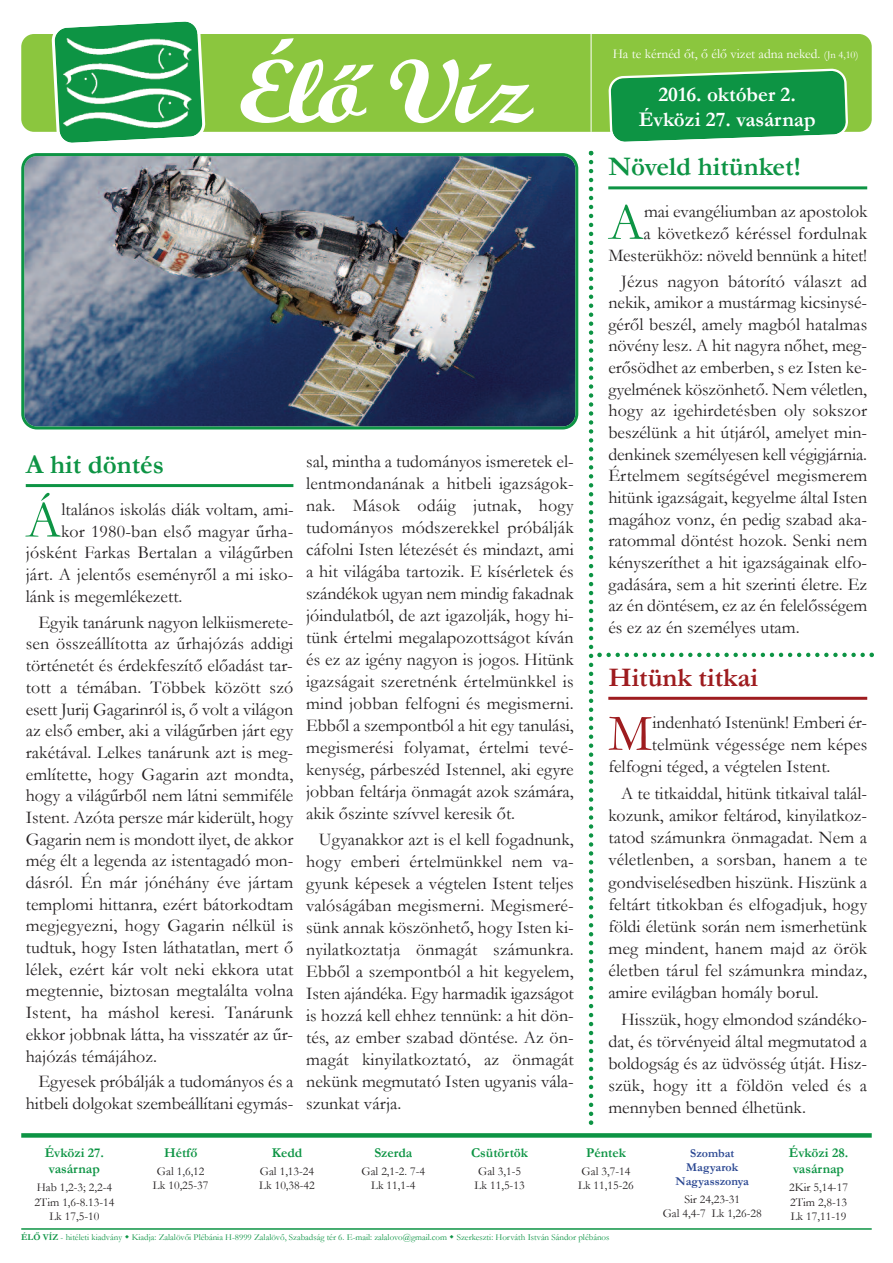
<style>
.page{position:relative;width:893px;height:1263px;background:#fff}
.page>*{position:absolute;margin:0;border:0;box-sizing:border-box;transform-origin:0 0}
.t1{font:90px "Wrexham Script";letter-spacing:-.05em;color:#fff;scale:1.2 1}
.t2{font:52.35px "Garamond";color:#0d9444}
.t3{font:52.35px "Garamond";color:#9e1c1f}
.t4{font:700 27px "Garamond";color:#0d9444}
.t5{font:700 27px "Garamond";color:#9e1c1f}
.t6{font:700 21px "Garamond";color:#fff}
.t7{font:18px/22px "Garamond";color:#231f20;text-align:justify}
.t8{font:700 13.5px/16.2px "Garamond";color:#0d9444;text-align:center}
.t9{font:13.5px "Garamond";color:#fff}
.t10{font:12px/14.4px "Garamond";color:#231f20;text-align:center}
.t11{font:700 12px/14.4px "Garamond";color:#2a4792;text-align:center}
.t12{font:9px "Garamond";color:#0d9444}
.s1{font-size:10.5px}
.s2{font-weight:700}
</style>
<div class="page">
<div style="left:21px;top:1133px;width:851px;height:5px;background:#0d9444"></div>
<hr style="left:21px;top:1228px;width:851px;height:2px;background:#0d9444">
<hr style="left:26px;top:484px;width:267px;height:3px;background:#0d9444">
<img style="left:21px;top:153px;width:557px;height:276px">
<div style="left:21px;top:34px;width:851px;height:98px;background:#8bc63e;border-radius:13px"></div>
<svg style="left:51px;top:21px;width:155px;height:122px"></svg>
<hr style="left:591px;top:30px;width:1px;height:102px;background:#fff">
<svg style="left:608px;top:68px;width:240px;height:74px;background:#2da255"></svg>
<img style="left:64px;top:38px;width:127px;height:90px">
<svg style="left:589px;top:151px;width:285px;height:974px"></svg>
<h1 class="t1" style="left:237px;top:59px;width:247px">Éloíí Víz</h1>
<h3 class="t4" style="left:26px;top:450px;width:140px">A hit döntés</h3>
<h2 class="t2" style="left:26px;top:491px;width:37px">Á</h2>
<p class="t7" style="left:62px;top:499px;width:234px">ltalános iskolás diák voltam, ami-</p>
<p class="t7" style="left:61px;top:520px;width:234px">kor 1980-ban első magyar űrha-</p>
<p class="t7" style="left:26px;top:542px;width:269px">jósként Farkas Bertalan a világűrben</p>
<p class="t7" style="left:26px;top:564px;width:269px">járt. A jelentős eseményről a mi isko-</p>
<p class="t7" style="left:26px;top:585px;width:158px">lánk is megemlékezett.</p>
<p class="t7" style="left:26px;top:611px;width:269px;text-indent:13px">Egyik tanárunk nagyon lelkiismerete&shy;sen összeállította az űrhajózás addigi történetét és érdekfeszítő előadást tar&shy;tott a témában. Többek között szó esett Jurij Gagarinról is, ő volt a világon az első ember, aki a világűrben járt egy rakétával. Lelkes tanárunk azt is meg&shy;említette, hogy Gagarin azt mondta, hogy a világűrből nem látni semmiféle Istent. Azóta persze már kiderült, hogy Gagarin nem is mondott ilyet, de akkor még élt a legenda az istentagadó mon&shy;dásról. Én már jónéhány éve jártam templomi hittanra, ezért bátorkodtam megjegyezni, hogy Gagarin nélkül is tudtuk, hogy Isten láthatatlan, mert ő lélek, ezért kár volt neki ekkora utat megtennie, biztosan megtalálta volna Istent, ha máshol keresi. Tanárunk ekkor jobbnak látta, ha visszatér az űr&shy;hajózás témájához.</p>
<p class="t7" style="left:26px;top:1071px;width:269px;text-align:right">Egyesek próbálják a tudományos és a hitbeli dolgokat szembeállítani egymás-</p>
<p class="t7" style="left:306px;top:451px;width:269px">sal, mintha a tudományos ismeretek el&shy;lentmondanának a hitbeli igazságok&shy;nak. Mások odáig jutnak, hogy tudományos módszerekkel próbálják cáfolni Isten létezését és mindazt, ami a hit világába tartozik. E kísérletek és szándékok ugyan nem mindig fakadnak jóindulatból, de azt igazolják, hogy hi&shy;tünk értelmi megalapozottságot kíván és ez az igény nagyon is jogos. Hitünk igazságait szeretnénk értelmünkkel is mind jobban felfogni és megismerni.<br>Ebből a szempontból a hit egy tanulási, megismerési folyamat, értelmi tevé&shy;kenység, párbeszéd Istennel, aki egyre jobban feltárja önmagát azok számára, akik őszinte szívvel keresik őt.</p>
<p class="t7" style="left:306px;top:829px;width:269px;text-indent:13px">Ugyanakkor azt is el kell fogadnunk, hogy emberi értelmünkkel nem va&shy;gyunk képesek a végtelen Istent teljes valóságában megismerni. Megismeré&shy;sünk annak köszönhető, hogy Isten ki&shy;nyilatkoztatja önmagát számunkra.<br>Ebből a szempontból a hit kegyelem, Isten ajándéka. Egy harmadik igazságot is hozzá kell ehhez tennünk: a hit dön&shy;tés, az ember szabad döntése. Az ön&shy;magát kinyilatkoztató, az önmagát nekünk megmutató Isten ugyanis vála&shy;szunkat várja.</p>
<p class="t9" style="left:613px;top:46px;width:247px">Ha te kérnéd őt, ő élő vizet adna neked. <span class="s1">(Jn 4,10)</span></p>
<p class="t6" style="left:658px;top:83px;width:139px">2016. október 2.</p>
<p class="t6" style="left:639px;top:108px;width:178px">Évközi 27. vasárnap</p>
<h3 class="t4" style="left:608px;top:152px;width:194px">Növeld hitünket!</h3>
<h2 class="t2" style="left:608px;top:194px;width:37px">A</h2>
<p class="t7" style="left:608px;top:201px;width:261px;line-height:21.6px;text-align:right">mai evangéliumban az apostolok<br>a következő kéréssel fordulnak<br>Mesterükhöz: növeld bennünk a hitet!</p>
<p class="t7" style="left:608px;top:270px;width:260px;line-height:21.6px;text-indent:13px">Jézus nagyon bátorító választ ad nekik, amikor a mustármag kicsinysé&shy;géről beszél, amely magból hatalmas növény lesz. A hit nagyra nőhet, meg&shy;erősödhet az emberben, s ez Isten ke&shy;gyelmének köszönhető. Nem véletlen, hogy az igehirdetésben oly sokszor beszélünk a hit útjáról, amelyet min&shy;denkinek személyesen kell végigjárnia.<br>Értelmem segítségével megismerem hitünk igazságait, kegyelme által Isten magához vonz, én pedig szabad aka&shy;ratommal döntést hozok. Senki nem kényszeríthet a hit igazságainak elfo&shy;gadására, sem a hit szerinti életre. Ez az én döntésem, ez az én felelősségem és ez az én személyes utam.</p>
<h3 class="t5" style="left:608px;top:662px;width:151px">Hitünk titkai</h3>
<h2 class="t3" style="left:608px;top:705px;width:45px">M</h2>
<p class="t7" style="left:652px;top:712px;width:216px">indenható Istenünk! Emberi ér-</p>
<p class="t7" style="left:652px;top:734px;width:217px">telmünk végessége nem képes</p>
<p class="t7" style="left:608px;top:756px;width:224px">felfogni téged, a végtelen Istent.</p>
<p class="t7" style="left:608px;top:782px;width:260px;text-indent:13px">A te titkaiddal, hitünk titkaival talál&shy;kozunk, amikor feltárod, kinyilatkoz&shy;tatod számunkra önmagadat. Nem a véletlenben, a sorsban, hanem a te gondviselésedben hiszünk. Hiszünk a feltárt titkokban és elfogadjuk, hogy földi életünk során nem ismerhetünk meg mindent, hanem majd az örök életben tárul fel számunkra mindaz, amire evilágban homály borul.</p>
<p class="t7" style="left:608px;top:1008px;width:260px;text-indent:13px">Hisszük, hogy elmondod szándéko&shy;dat, és törvényeid által megmutatod a boldogság és az üdvösség útját. Hisz&shy;szük, hogy itt a földön veled és a mennyben benned élhetünk.</p>
<p class="t8" style="left:45px;top:1144px;width:61px">Évközi 27. vasárnap</p>
<p class="t10" style="left:34px;top:1180px;width:82px">Hab 1,2-3; 2,2-4<br>2Tim 1,6-8.13-14<br>Lk 17,5-10</p>
<p class="t8" style="left:164px;top:1144px;width:35px">Hétfő</p>
<p class="t10" style="left:153px;top:1164px;width:57px">Gal 1,6,12<br>Lk 10,25-37</p>
<p class="t8" style="left:272px;top:1144px;width:32px">Kedd</p>
<p class="t10" style="left:259px;top:1164px;width:57px;text-align:left">Gal 1,13-24<br>Lk 10,38-42</p>
<p class="t8" style="left:374px;top:1144px;width:39px">Szerda</p>
<p class="t10" style="left:361px;top:1164px;width:65px">Gal 2,1-2. 7-4<br>Lk 11,1-4</p>
<p class="t8" style="left:471px;top:1144px;width:58px">Csütörtök</p>
<p class="t10" style="left:475px;top:1164px;width:52px;text-align:left">Gal 3,1-5<br>Lk 11,5-13</p>
<p class="t8" style="left:586px;top:1144px;width:41px">Péntek</p>
<p class="t10" style="left:578px;top:1164px;width:57px;text-align:left">Gal 3,7-14<br>Lk 11,15-26</p>
<p class="t11" style="left:675px;top:1146px;width:75px">Szombat<br>Magyarok<br>Nagyasszonya</p>
<p class="t10" style="left:663px;top:1192px;width:101px">Sir 24,23-31<br>Gal 4,4-7 Lk 1,26-28</p>
<p class="t8" style="left:789px;top:1144px;width:61px">Évközi 28. vasárnap</p>
<p class="t10" style="left:789px;top:1180px;width:60px;text-align:justify">2Kir 5,14-17<br>2Tim 2,8-13<br>Lk 17,11-19</p>
<p class="t12" style="left:21px;top:1233px;width:590px"><span class="s2">ÉLŐ VÍZ</span> - hitéleti kiadvány Kiadja: Zalalövői Plébánia H-8999 Zalalövő, Szabadság tér 6. E-mail: zalalovo@gmail.com Szerkeszti: Horváth István Sándor plébános</p>
</div>
